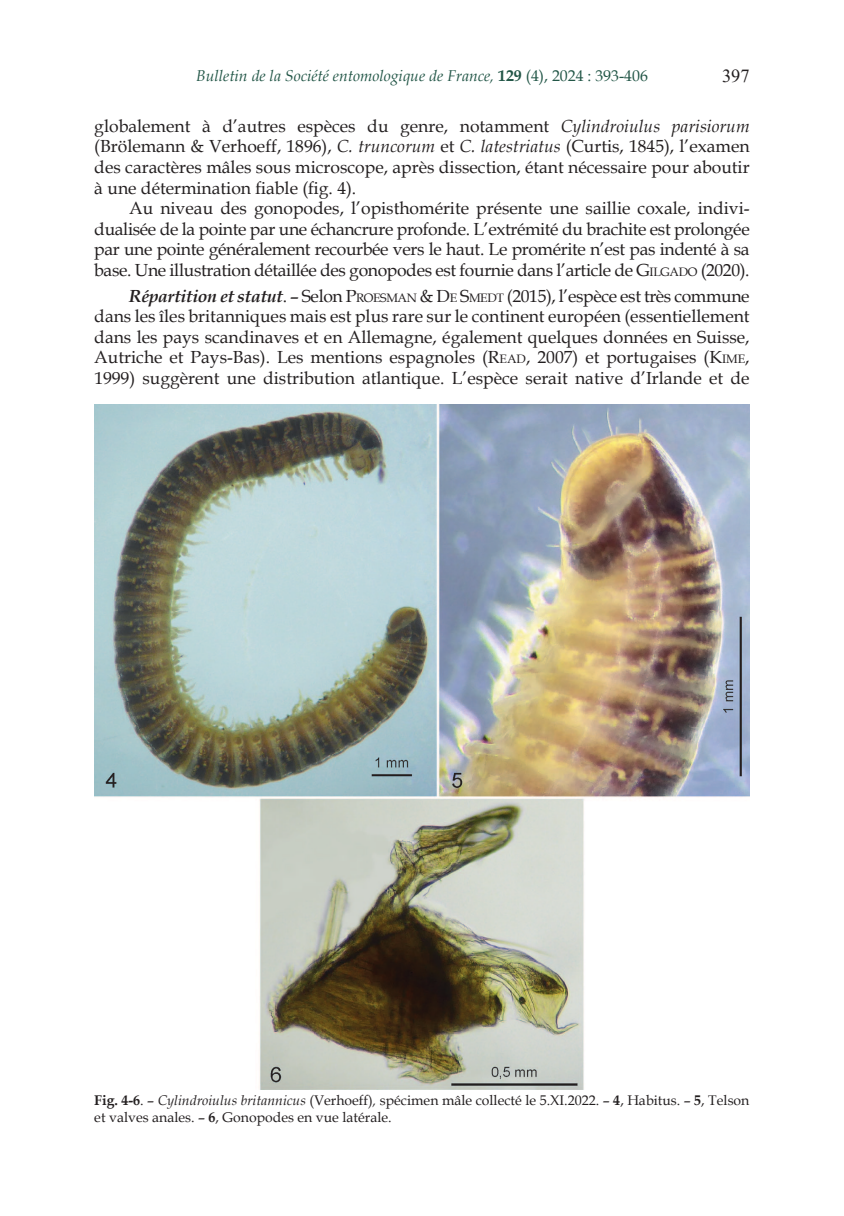
<style>
.page{position:relative;width:844px;height:1216px;background:#fff}
.page>*{position:absolute;margin:0;border:0;box-sizing:border-box;transform-origin:0 0}
.t1{font:18.38px "Times New Roman";color:#231f20}
.t2{font:17.5px/20.7px "Book Antiqua";color:#231f20;text-align:justify}
.t3{font:italic 15.75px "Book Antiqua";color:#225647}
.t4{font:14px/16.8px "Book Antiqua";color:#231f20}
.s1{font-weight:700;font-style:normal}
.s2{font-style:normal}
.s3{font-style:italic}
.s4{font-style:inherit}
.s5{font-size:12.25px}
.s6{font-weight:700;font-style:italic}
.s7{font-weight:700}
</style>
<div class="page">
<img style="left:94px;top:404px;width:655px;height:685px">
<p class="t3" style="left:196px;top:65px;width:453px">Bulletin de la Société entomologique de France, <span class="s1">129</span> <span class="s2">(4), 2024 : 393-406</span></p>
<p class="t1" style="left:721px;top:63px;width:29px">397</p>
<p class="t2" style="left:94px;top:115px;width:656px">globalement à d’autres espèces du genre, notamment <span class="s3">Cylindroiulus parisiorum </span>(Brölemann &amp; Verhoeff<span class="s4">,</span> 1896), <span class="s3">C. truncorum</span> et <span class="s3">C. latestriatus</span> (<span class="s4">C</span>urtis<span class="s4">,</span> 1845), l’examen des caractères mâles sous microscope, après dissection, étant nécessaire pour aboutir à une détermination fiable (fig. 4).</p>
<p class="t2" style="left:94px;top:197px;width:656px;text-indent:35px">Au niveau des gonopodes, l’opisthomérite présente une saillie coxale, indivi&shy;dualisée de la pointe par une échancrure profonde. L’extrémité du brachite est prolongée par une pointe généralement recourbée vers le haut. Le promérite n’est pas indenté à sa base. Une illustration détaillée des gonopodes est fournie dans l’article de <span class="s4">G</span><span class="s5">ILGADO</span> <span class="s4">(</span>2020).</p>
<p class="t2" style="left:94px;top:285px;width:656px;text-indent:35px"><span class="s6">Répartition et statut</span>. – Selon <span class="s4">P</span><span class="s5">ROESMAN</span> <span class="s4">&amp; D</span><span class="s5">E</span> <span class="s4">S</span><span class="s5">MEDT</span> (2015), l’espèce est très commune dans les îles britanniques mais est plus rare sur le continent européen (essentiellement dans les pays scandinaves et en Allemagne, également quelques données en Suisse, Autriche et Pays-Bas). Les mentions espagnoles (<span class="s4">R</span><span class="s5">EAD</span>, 2007) et portugaises (<span class="s4">K</span><span class="s5">IME</span><span class="s4">, </span>1999) suggèrent une distribution atlantique. L’espèce serait native d’Irlande et de</p>
<p class="t4" style="left:94px;top:1091px;width:656px"><span class="s7">Fig. 4-6</span><span class="s4">.</span> – <span class="s3">Cylindroiulus britannicus</span> (Verhoeff)<span class="s3">,</span> spécimen mâle collecté le 5.XI.2022<span class="s4">.</span> – <span class="s7">4</span>, Habitus<span class="s4">.</span> – <span class="s7">5</span>, Telson et valves anales<span class="s4">.</span> – <span class="s7">6</span>, Gonopodes en vue latérale.</p>
</div>
